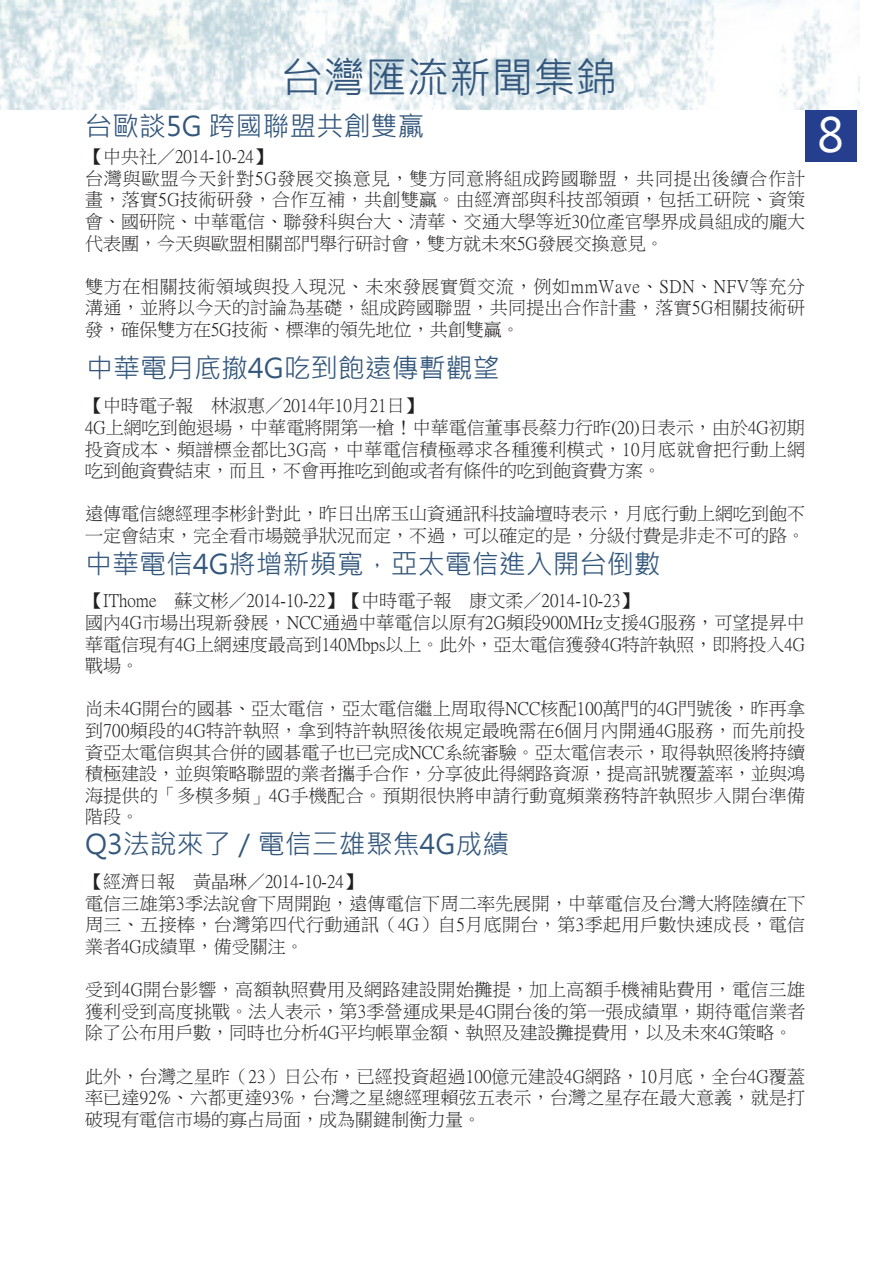
<style>
.page{position:relative;width:893px;height:1263px;background:#fff}
.page>*{position:absolute;margin:0;border:0;box-sizing:border-box;transform-origin:0 0}
.t1{font:46.5px "Microsoft Jheng Hei";color:#fff}
.t2{font:42px "Microsoft Jheng Hei";color:#33577c}
.t3{font:27px "Microsoft Jheng Hei";color:#33577c}
.t4{font:18px/21.6px "P Ming Li U";color:#231f20;text-align:justify}
</style>
<div class="page">
<img style="left:0;top:0;width:860px;height:110px">
<div style="left:805px;top:111px;width:51px;height:51px;background:#253f8e"></div>
<p class="t2" style="left:281px;top:51px;width:337px">台灣匯流新聞集錦</p>
<p class="t3" style="left:85px;top:109px;width:341px">台歐談5G 跨國聯盟共創雙贏</p>
<p class="t4" style="left:85px;top:146px;width:188px">【中央社／2014-10-24】</p>
<p class="t4" style="left:85px;top:168px;width:722px">台灣與歐盟今天針對5G發展交換意見，雙方同意將組成跨國聯盟，共同提出後續合作計畫，落實5G技術研發，合作互補，共創雙贏。由經濟部與科技部領頭，包括工研院、資策會、國研院、中華電信、聯發科與台大、清華、交通大學等近30位產官學界成員組成的龐大代表團，今天與歐盟相關部門舉行研討會，雙方就未來5G發展交換意見。</p>
<p class="t4" style="left:85px;top:276px;width:722px">雙方在相關技術領域與投入現況、未來發展實質交流，例如mmWave、SDN、NFV等充分溝通，並將以今天的討論為基礎，組成跨國聯盟，共同提出合作計畫，落實5G相關技術研發，確保雙方在5G技術、標準的領先地位，共創雙贏。</p>
<p class="t3" style="left:86px;top:352px;width:415px">中華電月底撤4G吃到飽遠傳暫觀望</p>
<p class="t4" style="left:85px;top:395px;width:339px">【中時電子報　林淑惠／2014年10月21日】</p>
<p class="t4" style="left:85px;top:417px;width:722px">4G上網吃到飽退場，中華電將開第一槍！中華電信董事長蔡力行昨(20)日表示，由於4G初期投資成本、頻譜標金都比3G高，中華電信積極尋求各種獲利模式，10月底就會把行動上網吃到飽資費結束，而且，不會再推吃到飽或者有條件的吃到飽資費方案。</p>
<p class="t4" style="left:85px;top:503px;width:721px">遠傳電信總經理李彬針對此，昨日出席玉山資通訊科技論壇時表示，月底行動上網吃到飽不一定會結束，完全看市場競爭狀況而定，不過，可以確定的是，分級付費是非走不可的路。</p>
<p class="t3" style="left:85px;top:547px;width:577px">中華電信4G將增新頻寬，亞太電信進入開台倒數</p>
<p class="t4" style="left:85px;top:590px;width:555px">【IThome　蘇文彬／2014-10-22】【中時電子報　康文柔／2014-10-23】</p>
<p class="t4" style="left:85px;top:612px;width:721px">國內4G市場出現新發展，NCC通過中華電信以原有2G頻段900MHz支援4G服務，可望提昇中華電信現有4G上網速度最高到140Mbps以上。此外，亞太電信獲發4G特許執照，即將投入4G戰場。</p>
<p class="t4" style="left:85px;top:698px;width:722px">尚未4G開台的國碁、亞太電信，亞太電信繼上周取得NCC核配100萬門的4G門號後，昨再拿到700頻段的4G特許執照，拿到特許執照後依規定最晚需在6個月內開通4G服務，而先前投資亞太電信與其合併的國碁電子也已完成NCC系統審驗。亞太電信表示，取得執照後將持續積極建設，並與策略聯盟的業者攜手合作，分享彼此得網路資源，提高訊號覆蓋率，並與鴻海提供的「多模多頻」4G手機配合。預期很快將申請行動寬頻業務特許執照步入開台準備階段。</p>
<p class="t3" style="left:85px;top:827px;width:426px">Q3法說來了／電信三雄聚焦4G成績</p>
<p class="t4" style="left:85px;top:871px;width:278px">【經濟日報　黃晶琳／2014-10-24】</p>
<p class="t4" style="left:85px;top:893px;width:722px">電信三雄第3季法說會下周開跑，遠傳電信下周二率先展開，中華電信及台灣大將陸續在下周三、五接棒，台灣第四代行動通訊（4G）自5月底開台，第3季起用戶數快速成長，電信業者4G成績單，備受關注。</p>
<p class="t4" style="left:85px;top:979px;width:722px">受到4G開台影響，高額執照費用及網路建設開始攤提，加上高額手機補貼費用，電信三雄獲利受到高度挑戰。法人表示，第3季營運成果是4G開台後的第一張成績單，期待電信業者除了公布用戶數，同時也分析4G平均帳單金額、執照及建設攤提費用，以及未來4G策略。</p>
<p class="t4" style="left:85px;top:1065px;width:722px">此外，台灣之星昨（23）日公布，已經投資超過100億元建設4G網路，10月底，全台4G覆蓋率已達92%、六都更達93%，台灣之星總經理賴弦五表示，台灣之星存在最大意義，就是打破現有電信市場的寡占局面，成為關鍵制衡力量。</p>
<p class="t1" style="left:817px;top:106px;width:28px">8</p>
</div>
